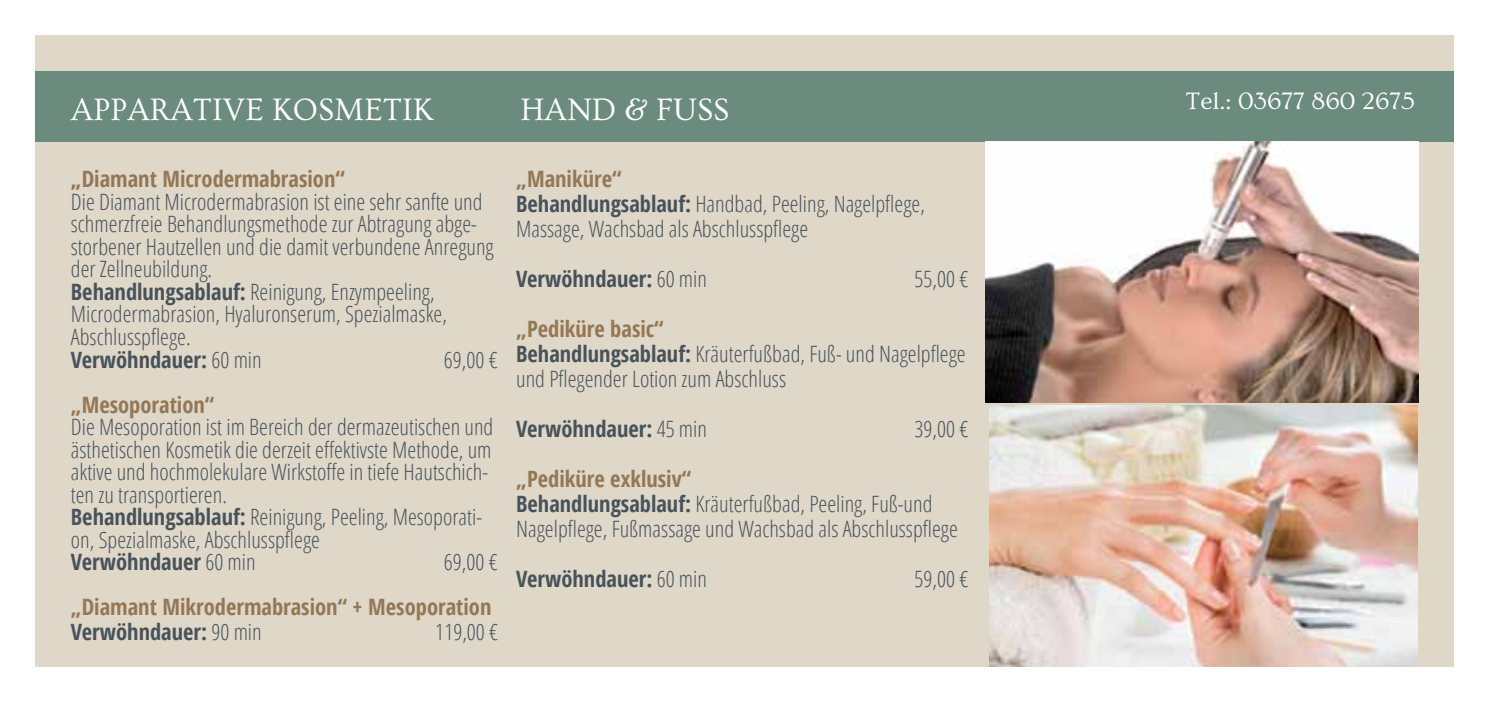
<style>
.page{position:relative;width:1489px;height:702px;background:#fff}
.page>*{position:absolute;margin:0;border:0;box-sizing:border-box;transform-origin:0 0}
.t1{font:32.5px "Ovo";color:#fff}
.t2{font:25px "Ovo";color:#fff}
.t3{font:300 condensed 22.5px/22.5px "Open Sans";color:#47535b}
.t4{font:700 condensed 22.5px/25px "Open Sans";color:#947755}
.t5{font:700 condensed 22.5px "Open Sans";color:#47535b}
.s1{font-weight:700}
.s2{color:#47535b}
.s3{font-weight:300;color:#47535b}
.s4{font-weight:700;color:#947755}
.s5{font-weight:300}
</style>
<div class="page">
<div style="left:35px;top:35px;width:1418px;height:631px;background:#dfd7c8"></div>
<div style="left:35px;top:71px;width:1418px;height:71px;background:#6a8b7d"></div>
<img style="left:985px;top:142px;width:432px;height:261px">
<img style="left:989px;top:405px;width:428px;height:261px">
<h1 class="t1" style="left:71px;top:91px;width:364px">APPARATIVE KOSMETIK</h1>
<h1 class="t1" style="left:520px;top:91px;width:210px">HAND &amp; FUSS</h1>
<p class="t4" style="left:71px;top:166px;width:275px">„Diamant Microdermabrasion“</p>
<p class="t3" style="left:71px;top:190px;width:424px">Die Diamant Microdermabrasion ist eine sehr sanfte und schmerzfreie Behandlungsmethode zur Abtragung abge&shy;storbener Hautzellen und die damit verbundene Anregung der Zellneubildung.<br><span class="s1">Behandlungsablauf:</span> Reinigung, Enzympeeling, Microdermabrasion, Hyaluronserum, Spezialmaske, Abschlusspflege.<br><span class="s1">Verwöhndauer:</span> 60 min</p>
<p class="t3" style="left:444px;top:347px;width:55px">69,00 €</p>
<p class="t4" style="left:71px;top:391px;width:145px">„Mesoporation“</p>
<p class="t3" style="left:71px;top:415px;width:424px">Die Mesoporation ist im Bereich der dermazeutischen und ästhetischen Kosmetik die derzeit effektivste Methode, um aktive und hochmolekulare Wirkstoffe in tiefe Hautschich&shy;ten zu transportieren.<br><span class="s1">Behandlungsablauf:</span> Reinigung, Peeling, Mesoporati&shy;on, Spezialmaske, Abschlusspflege<br><span class="s1">Verwöhndauer</span> 60 min</p>
<p class="t3" style="left:444px;top:550px;width:55px">69,00 €</p>
<p class="t4" style="left:71px;top:594px;width:422px">„Diamant Mikrodermabrasion“ + Mesoporation<br><span class="s2">Verwöhndauer:</span> <span class="s3">90 min</span></p>
<p class="t3" style="left:435px;top:620px;width:64px">119,00 €</p>
<p class="t3" style="left:516px;top:165px;width:410px;line-height:25px"><span class="s4">„Maniküre“<br></span><span class="s1">Behandlungsablauf:</span> Handbad, Peeling, Nagelpflege,<br>Massage, Wachsbad als Abschlusspflege</p>
<p class="t5" style="left:516px;top:263px;width:192px">Verwöhndauer: <span class="s5">60 min</span></p>
<p class="t3" style="left:914px;top:266px;width:55px">55,00 €</p>
<p class="t3" style="left:516px;top:315px;width:451px;line-height:25px"><span class="s4">„Pediküre basic“<br></span><span class="s1">Behandlungsablauf:</span> Kräuterfußbad, Fuß- und Nagelpflege und Pflegender Lotion zum Abschluss</p>
<p class="t5" style="left:516px;top:413px;width:192px">Verwöhndauer: <span class="s5">45 min</span></p>
<p class="t3" style="left:914px;top:416px;width:55px">39,00 €</p>
<p class="t3" style="left:516px;top:465px;width:443px;line-height:25px"><span class="s4">„Pediküre exklusiv“<br></span><span class="s1">Behandlungsablauf:</span> Kräuterfußbad, Peeling, Fuß-und<br>Nagelpflege, Fußmassage und Wachsbad als Abschlusspflege</p>
<p class="t5" style="left:516px;top:563px;width:192px">Verwöhndauer: <span class="s5">60 min</span></p>
<p class="t3" style="left:914px;top:566px;width:55px">59,00 €</p>
<p class="t2" style="left:1185px;top:87px;width:231px">TEL.: 03677 860 2675</p>
</div>
